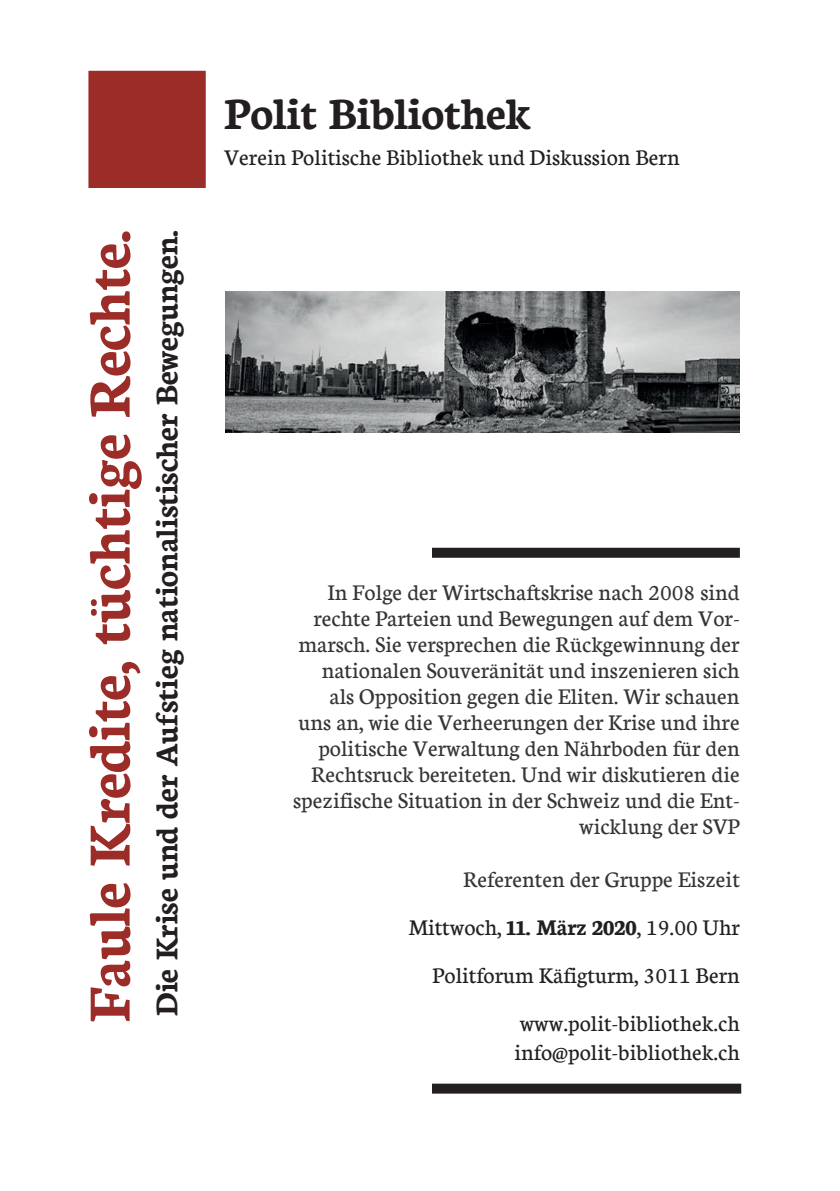
<style>
.page{position:relative;width:840px;height:1191px;background:#fff}
.page>*{position:absolute;margin:0;border:0;box-sizing:border-box;transform-origin:0 0}
.t1{font:700 64px "Neuton";color:#9b2c28}
.t2{font:700 48px "Neuton";color:#231f20}
.t3{font:700 34px "Neuton";color:#231f20}
.t4{font:24px/26px "Neuton";color:#363536;text-align:right}
.t5{font:24px/48px "Neuton";color:#231f20;text-align:right}
.s1{color:#363536}
.s2{font-weight:700}
</style>
<div class="page">
<div style="left:432px;top:548px;width:307px;height:10px;background:#231f20"></div>
<div style="left:432px;top:1083px;width:308px;height:10px;background:#231f20"></div>
<div style="left:88px;top:71px;width:118px;height:117px;background:#9b2c28;border:2px solid #9b2c28"></div>
<img style="left:225px;top:291px;width:514px;height:142px">
<h1 class="t1" style="left:68px;top:1022px;width:793px;rotate:-90deg">Faule Kredite, tüchtige Rechte.</h1>
<h3 class="t3" style="left:145px;top:1015px;width:787px;rotate:-90deg">Die Krise und der Aufstieg nationalistischer Bewegungen.</h3>
<h2 class="t2" style="left:224px;top:83px;width:308px">Polit Bibliothek</h2>
<p class="t5" style="left:224px;top:132px;width:457px">Verein Politische Bibliothek und Diskussion Bern</p>
<p class="t4" style="left:293px;top:578px;width:448px">In Folge der Wirtschaftskrise nach 2008 sind rechte Parteien und Bewegungen auf dem Vor&shy;marsch. Sie versprechen die Rückgewinnung der nationalen Souveränität und inszenieren sich als Opposition gegen die Eliten. Wir schauen uns an, wie die Verheerungen der Krise und ihre politische Verwaltung den Nährboden für den Rechtsruck bereiteten. Und wir diskutieren die spezifische Situation in der Schweiz und die Ent&shy;wicklung der SVP</p>
<p class="t5" style="left:408px;top:854px;width:332px"><span class="s1">Referenten der Gruppe Eiszeit<br></span>Mittwoch, <span class="s2">11. März 2020</span>, 19.00 Uhr<br>Politforum Käfigturm, 3011 Bern www.polit-bibliothek.ch</p>
<p class="t5" style="left:514px;top:1027px;width:227px">info@polit-bibliothek.ch</p>
</div>
